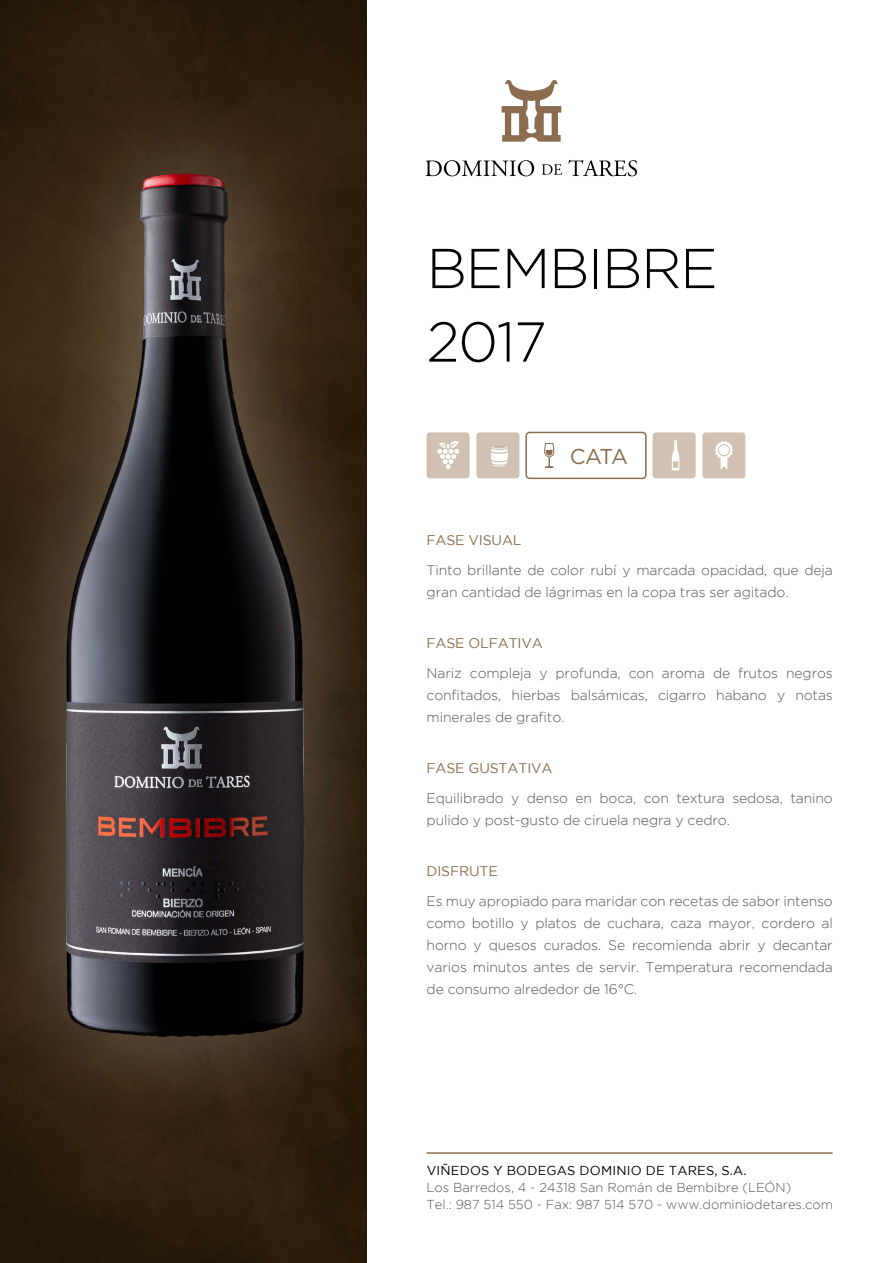
<style>
.page{position:relative;width:893px;height:1263px;background:#fff}
.page>*{position:absolute;margin:0;border:0;box-sizing:border-box;transform-origin:0 0}
.t1{font:300 56.1px/73.5px "Gotham";letter-spacing:-.025em;color:#000}
.t2{font:21.45px "Gotham";color:#8b6c4e}
.t3{font:300 13.95px/22px "Gotham";letter-spacing:-.01em;color:#56565a}
.t4{font:13.95px "Gotham";letter-spacing:-.01em;color:#8b6c4e}
.t5{font:300 12.9px/17.2px "Gotham";color:#56565a}
.t6{font:12.9px "Gotham";letter-spacing:.015em;color:#000}
.s1{font-size:14.25px}
</style>
<div class="page">
<div style="left:702px;top:432px;width:43px;height:46px;background:#d1c1b2;border-radius:3px"></div>
<div style="left:653px;top:432px;width:43px;height:46px;background:#d1c1b2;border-radius:3px"></div>
<div style="left:525px;top:432px;width:122px;height:47px;border:1px solid #8b6c4e;border-radius:3px"></div>
<div style="left:427px;top:432px;width:43px;height:46px;background:#d1c1b2;border-radius:3px"></div>
<svg style="left:437px;top:441px;width:22px;height:28px"></svg>
<svg style="left:544px;top:443px;width:11px;height:25px"></svg>
<svg style="left:672px;top:440px;width:7px;height:30px"></svg>
<svg style="left:714px;top:441px;width:19px;height:29px"></svg>
<div style="left:718px;top:444px;width:12px;height:12px;border:1px solid #d1c1b2;border-radius:50%"></div>
<hr style="left:427px;top:1152px;width:405px;height:2px;background:#8b6c4e">
<div style="left:476px;top:432px;width:43px;height:46px;background:#d1c1b2;border-radius:3px"></div>
<svg style="left:491px;top:446px;width:17px;height:21px"></svg>
<svg style="left:425px;top:160px;width:109px;height:16px"></svg>
<svg style="left:542px;top:164px;width:20px;height:11px"></svg>
<svg style="left:568px;top:160px;width:69px;height:16px"></svg>
<svg style="left:502px;top:80px;width:59px;height:62px"></svg>
<div style="left:0;top:0;width:366px;height:1263px;background:#2d1c0c"></div>
<div style="left:0;top:79px;width:402px;height:1054px;background:#fff;opacity:.3"></div>
<img style="left:53px;top:167px;width:260px;height:879px">
<h1 class="t1" style="left:427px;top:231px;width:293px">BEMBIBRE<br>2017</h1>
<h2 class="t2" style="left:570px;top:445px;width:60px">CATA</h2>
<p class="t4" style="left:427px;top:533px;width:97px">FASE VISUAL</p>
<p class="t3" style="left:427px;top:559px;width:408px">Tinto brillante de color rubí y marcada opacidad, que deja gran cantidad de lágrimas en la copa tras ser agitado.</p>
<p class="t4" style="left:427px;top:636px;width:118px">FASE OLFATIVA</p>
<p class="t3" style="left:427px;top:662px;width:408px;text-align:justify">Nariz compleja y profunda, con aroma de frutos negros confitados, hierbas balsámicas, cigarro habano y notas minerales de grafito.</p>
<p class="t4" style="left:427px;top:761px;width:128px">FASE GUSTATIVA</p>
<p class="t3" style="left:427px;top:787px;width:408px">Equilibrado y denso en boca, con textura sedosa, tanino pulido y post-gusto de ciruela negra y cedro.</p>
<p class="t4" style="left:427px;top:863px;width:73px">DISFRUTE</p>
<p class="t3" style="left:427px;top:889px;width:408px;text-align:justify">Es muy apropiado para maridar con recetas de sabor intenso como botillo y platos de cuchara, caza mayor, cordero al horno y quesos curados. Se recomienda abrir y decantar varios minutos antes de servir. Temperatura recomendada de consumo alrededor de 16°C<span class="s1">.</span></p>
<p class="t6" style="left:427px;top:1163px;width:321px">VIÑEDOS Y BODEGAS DOMINIO DE TARES, S.A.</p>
<p class="t5" style="left:427px;top:1178px;width:408px">Los Barredos, 4 - 24318 San Román de Bembibre (LEÓN)<br>Tel.: 987 514 550 - Fax: 987 514 570 - www.dominiodetares.com</p>
</div>
